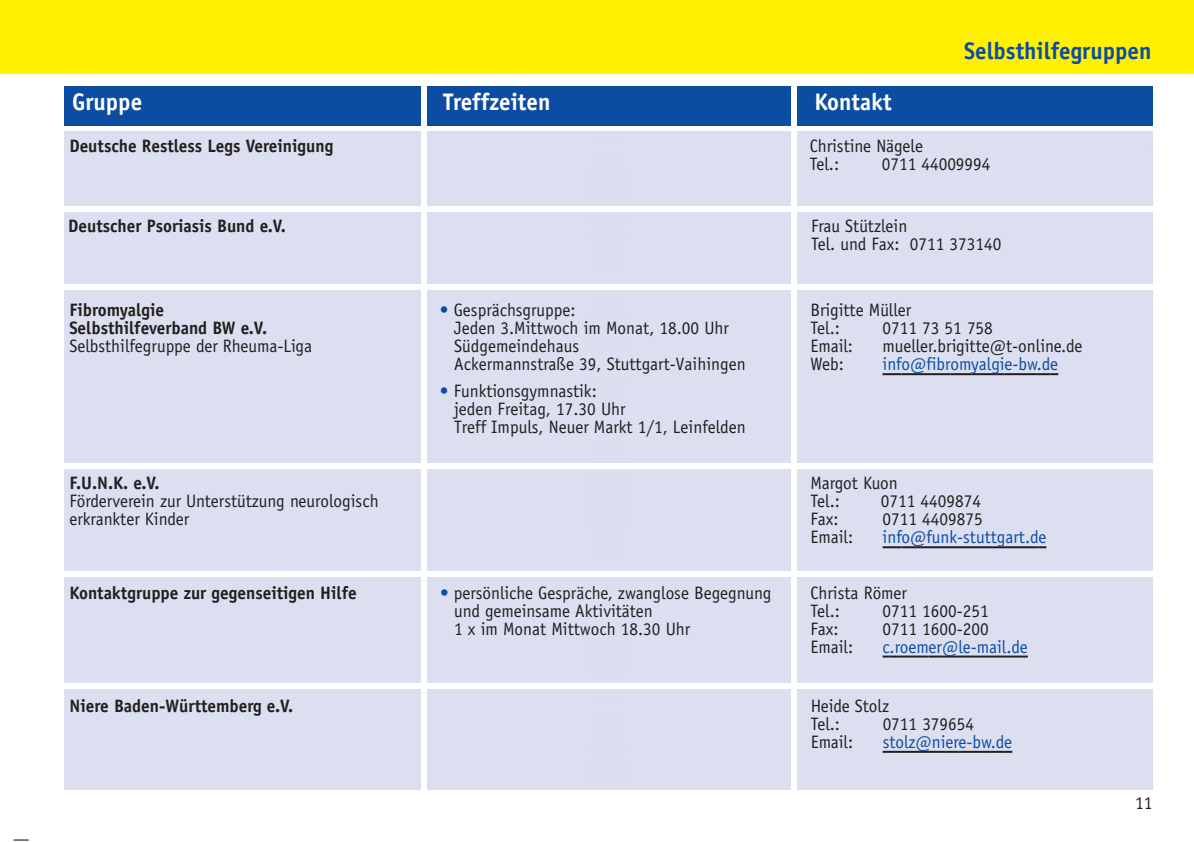
<style>
.page{position:relative;width:1194px;height:842px;background:#fff}
.page>*{position:absolute;margin:0;border:0;box-sizing:border-box;transform-origin:0 0}
.t1{font:700 24px "Officina Sans";color:#fff;scale:.96 1}
.t2{font:700 24px "Officina Sans";color:#0d4da1;scale:.96 1}
.t3{font:18px/18px "Officina Sans";color:#231f20;scale:.96 1}
.t4{font:700 18px/18px "Officina Sans";color:#231f20;scale:.96 1}
.t5{font:18px "Officina Sans";color:#0d4da1;scale:.96 1}
.t6{font:18px/18px "Officina Sans";letter-spacing:-.02em;color:#231f20;scale:.96 1}
.s1{color:#0d4da1}
</style>
<div class="page">
<svg style="left:14px;top:840px;width:15px;height:1px"></svg>
<div style="left:0;top:0;width:1194px;height:74px;background:#fff101"></div>
<div style="left:64px;top:86px;width:1089px;height:40px;background:#0d4da1"></div>
<div style="left:421px;top:77px;width:6px;height:737px;background:#fff"></div>
<div style="left:791px;top:79px;width:6px;height:749px;background:#fff"></div>
<svg style="left:883px;top:373px;width:18px;height:2px"></svg>
<hr style="left:901px;top:373px;width:49px;height:2px;background:#231f20">
<hr style="left:950px;top:373px;width:21px;height:2px;background:#231f20">
<hr style="left:971px;top:373px;width:33px;height:2px;background:#231f20">
<hr style="left:1004px;top:373px;width:33px;height:2px;background:#231f20">
<svg style="left:1037px;top:373px;width:21px;height:2px"></svg>
<svg style="left:883px;top:546px;width:18px;height:2px"></svg>
<hr style="left:901px;top:546px;width:137px;height:2px;background:#231f20">
<svg style="left:1038px;top:546px;width:8px;height:2px"></svg>
<svg style="left:883px;top:656px;width:17px;height:2px"></svg>
<hr style="left:900px;top:656px;width:29px;height:2px;background:#231f20">
<hr style="left:929px;top:656px;width:60px;height:2px;background:#231f20">
<hr style="left:989px;top:656px;width:31px;height:2px;background:#231f20">
<svg style="left:1020px;top:656px;width:8px;height:2px"></svg>
<hr style="left:883px;top:751px;width:62px;height:2px;background:#231f20">
<svg style="left:945px;top:751px;width:14px;height:2px"></svg>
<hr style="left:959px;top:751px;width:32px;height:2px;background:#231f20">
<svg style="left:991px;top:751px;width:21px;height:2px"></svg>
<h1 class="t2" style="left:964px;top:42px;width:197px">Selbsthilfegruppen</h1>
<h1 class="t1" style="left:72px;top:93px;width:74px">Gruppe</h1>
<h1 class="t1" style="left:443px;top:93px;width:113px">Treffzeiten</h1>
<h1 class="t1" style="left:814px;top:93px;width:82px">Kontakt</h1>
<p class="t4" style="left:69px;top:138px;width:277px">Deutsche Restless Legs Vereinigung</p>
<p class="t3" style="left:810px;top:138px;width:120px">Christine Nägele<br>Tel.:</p>
<p class="t3" style="left:882px;top:156px;width:115px">0711 44009994</p>
<p class="t4" style="left:68px;top:218px;width:228px">Deutscher Psoriasis Bund e.V.</p>
<p class="t3" style="left:811px;top:218px;width:200px">Frau Stützlein<br>Tel. und Fax: 0711 373140</p>
<p class="t4" style="left:69px;top:303px;width:208px">Fibromyalgie<br>Selbsthilfeverband BW e.V.</p>
<p class="t3" style="left:69px;top:339px;width:255px">Selbsthilfegruppe der Rheuma-Liga</p>
<p class="t4" style="left:69px;top:476px;width:96px">F.U.N.K. e.V.</p>
<p class="t3" style="left:69px;top:494px;width:324px">Förderverein zur Unterstützung neurologisch erkrankter Kinder</p>
<p class="t3" style="left:454px;top:303px;width:305px;text-indent:-14px"><span class="s1">•</span> Gesprächsgruppe:<br>Jeden 3.Mittwoch im Monat, 18.00 Uhr<br>Südgemeindehaus<br>Ackermannstraße 39, Stuttgart-Vaihingen</p>
<p class="t3" style="left:454px;top:384px;width:305px;text-indent:-14px"><span class="s1">•</span> Funktionsgymnastik:<br>jeden Freitag, 17.30 Uhr<br>Treff Impuls, Neuer Markt 1/1, Leinfelden</p>
<p class="t3" style="left:811px;top:303px;width:107px">Brigitte Müller<br>Tel.:</p>
<p class="t3" style="left:883px;top:321px;width:116px">0711 73 51 758</p>
<p class="t3" style="left:811px;top:339px;width:46px">Email:</p>
<p class="t3" style="left:883px;top:339px;width:210px">mueller.brigitte@t-online.de</p>
<p class="t3" style="left:811px;top:357px;width:36px">Web:</p>
<p class="t5" style="left:883px;top:357px;width:185px">info@fibromyalgie-bw.de</p>
<p class="t6" style="left:811px;top:476px;width:92px">Margot Kuon<br>Tel.:</p>
<p class="t3" style="left:881px;top:494px;width:106px">0711 4409874</p>
<p class="t3" style="left:811px;top:512px;width:31px">Fax:</p>
<p class="t3" style="left:883px;top:512px;width:106px">0711 4409875</p>
<p class="t3" style="left:811px;top:530px;width:46px">Email:</p>
<p class="t5" style="left:883px;top:530px;width:172px">info@funk-stuttgart.de</p>
<p class="t4" style="left:69px;top:585px;width:301px">Kontaktgruppe zur gegenseitigen Hilfe</p>
<p class="t3" style="left:454px;top:585px;width:332px;text-indent:-14px"><span class="s1">•</span> persönliche Gespräche, zwanglose Begegnung und gemeinsame Aktivitäten<br>1 x im Monat Mittwoch 18.30 Uhr</p>
<p class="t3" style="left:811px;top:585px;width:102px">Christa Römer<br>Tel.:</p>
<p class="t3" style="left:883px;top:603px;width:112px">0711 1600-251</p>
<p class="t3" style="left:811px;top:621px;width:31px">Fax:</p>
<p class="t3" style="left:883px;top:621px;width:112px">0711 1600-200</p>
<p class="t3" style="left:811px;top:639px;width:46px">Email:</p>
<p class="t5" style="left:883px;top:640px;width:153px">c.roemer@le-mail.de</p>
<p class="t4" style="left:70px;top:698px;width:235px">Niere Baden-Württemberg e.V.</p>
<p class="t3" style="left:811px;top:698px;width:83px">Heide Stolz<br>Tel.:</p>
<p class="t3" style="left:883px;top:716px;width:97px">0711 379654</p>
<p class="t3" style="left:811px;top:734px;width:46px">Email:</p>
<p class="t5" style="left:883px;top:735px;width:137px">stolz@niere-bw.de</p>
<p class="t3" style="left:1135px;top:795px;width:20px">11</p>
</div>
